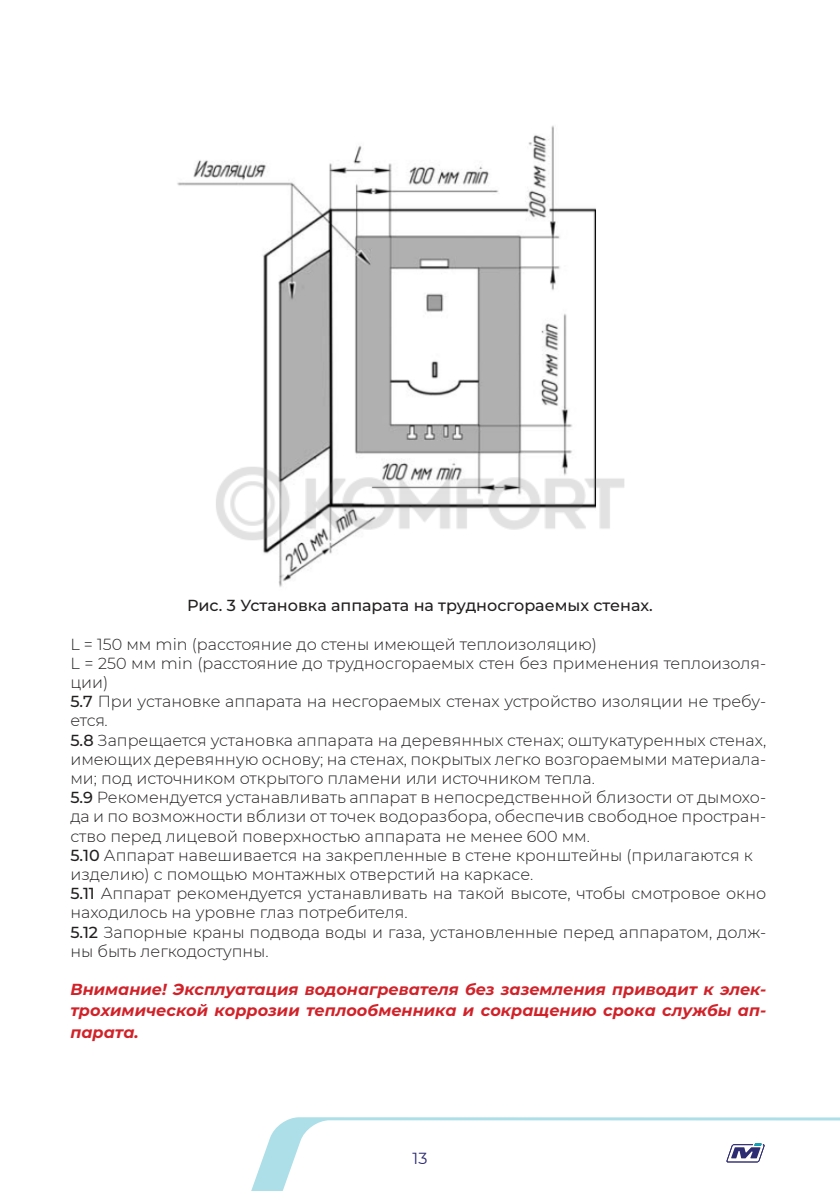
<style>
.page{position:relative;width:840px;height:1191px;background:#fff}
.page>*{position:absolute;margin:0;border:0;box-sizing:border-box;transform-origin:0 0}
.t1{font:300 16px/19.2px "Montserrat";color:#221f1f}
.t2{font:italic 700 16px/21.2px "Montserrat";color:#d12229;text-align:justify}
.t3{font:500 16px "Montserrat";color:#221f1f}
.t4{font:16px "Montserrat";color:#2d2b71}
.s1{font-weight:500}
</style>
<div class="page">
<svg style="left:288px;top:1117px;width:551px;height:3px;background:#b7e2ea"></svg>
<svg style="left:251px;top:1120px;width:588px;height:71px"></svg>
<svg style="left:725px;top:1143px;width:39px;height:19px"></svg>
<img style="left:177px;top:125px;width:419px;height:462px">
<img style="left:210px;top:457px;width:415px;height:92px">
<p class="t3" style="left:187px;top:598px;width:466px">Рис. 3 Установка аппарата на трудносгораемых стенах.</p>
<p class="t1" style="left:70px;top:634px;width:697px">L = 150 мм min (расстояние до стены имеющей теплоизоляцию)<br>L = 250 мм min (расстояние до трудносгораемых стен без применения теплоизоля&shy;ции)<br><span class="s1">5.7</span> При установке аппарата на несгораемых стенах устройство изоляции не требу&shy;ется.<br><span class="s1">5.8</span> Запрещается установка аппарата на деревянных стенах; оштукатуренных стенах, имеющих деревянную основу; на стенах, покрытых легко возгораемыми материала&shy;ми; под источником открытого пламени или источником тепла.<br><span class="s1">5.9</span> Рекомендуется устанавливать аппарат в непосредственной близости от дымохо&shy;да и по возможности вблизи от точек водоразбора, обеспечив свободное простран&shy;ство перед лицевой поверхностью аппарата не менее 600 мм.<br><span class="s1">5.10</span> Аппарат навешивается на закрепленные в стене кронштейны (прилагаются к изделию) с помощью монтажных отверстий на каркасе.<br><span class="s1">5.11</span> Аппарат рекомендуется устанавливать на такой высоте, чтобы смотровое окно находилось на уровне глаз потребителя.<br><span class="s1">5.12</span> Запорные краны подвода воды и газа, установленные перед аппаратом, долж&shy;ны быть легкодоступны.</p>
<p class="t2" style="left:70px;top:980px;width:697px">Внимание! Эксплуатация водонагревателя без заземления приводит к элек&shy;трохимической коррозии теплообменника и сокращению срока службы ап&shy;парата.</p>
<p class="t4" style="left:412px;top:1149px;width:16px">13</p>
</div>
